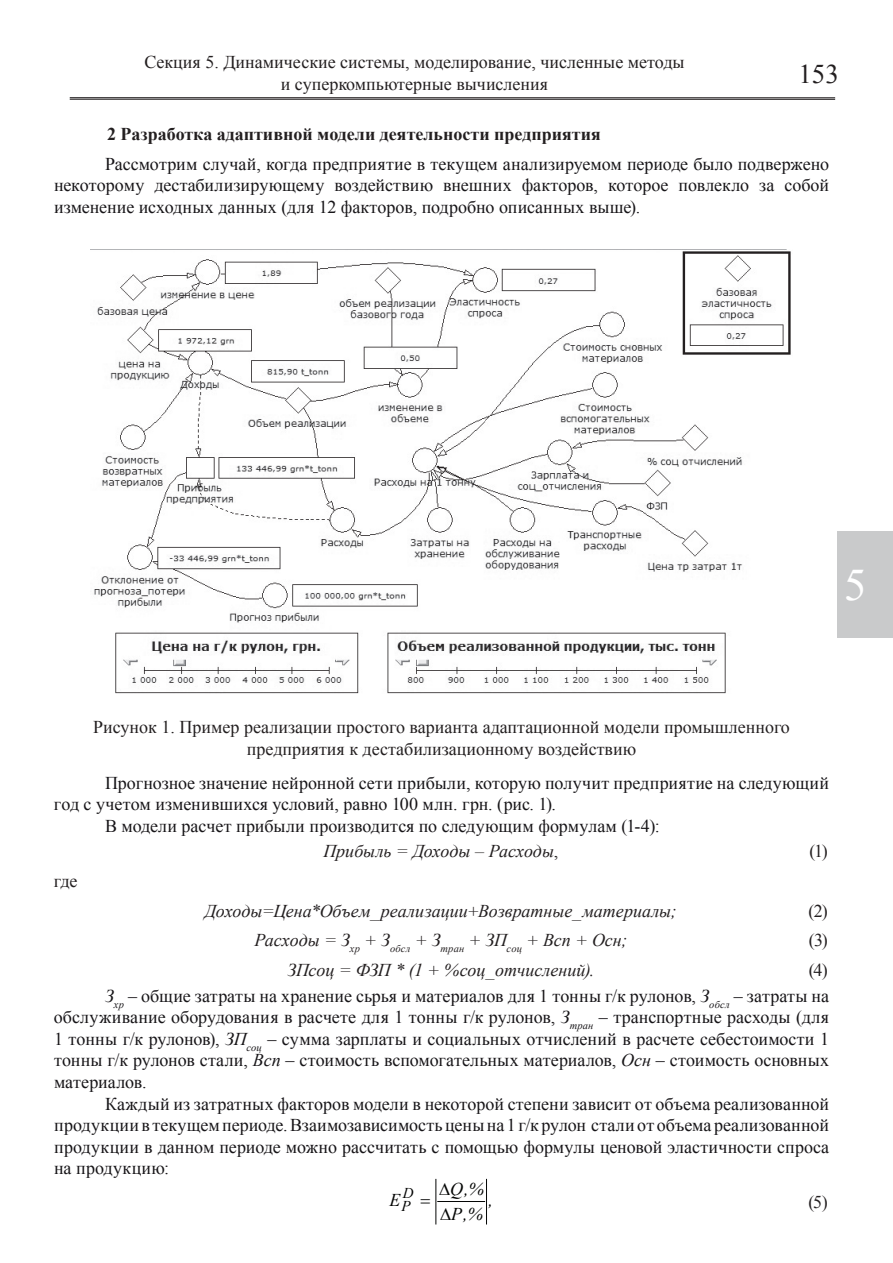
<style>
.page{position:relative;width:893px;height:1263px;background:#fff}
.page>*{position:absolute;margin:0;border:0;box-sizing:border-box;transform-origin:0 0}
.t1{font:45px "Times New Roman";color:#fff}
.t2{font:27px "Times New Roman";color:#231f20}
.t3{font:18px/21.6px "Times New Roman";color:#171518;text-align:justify}
.t4{font:18px/21.6px "Times New Roman";color:#231f20;text-align:center}
.t5{font:italic 18px "Times New Roman";letter-spacing:-.005em;color:#231f20}
.t6{font:700 18px "Times New Roman";color:#231f20}
.t7{font:italic 18px "Times New Roman";color:#040504}
.t8{font:italic 15px "Times New Roman";color:#040504}
.s1{font-style:normal}
.s2{color:#231f20}
.s3{font-style:italic}
</style>
<div class="page">
<hr style="left:70px;top:97px;width:765px;height:1px;background:#231f20">
<hr style="left:70px;top:99px;width:765px;height:1px;background:#231f20">
<div style="left:838px;top:531px;width:55px;height:107px;background:#c9cacb"></div>
<img style="left:91px;top:249px;width:700px;height:445px">
<hr style="left:438px;top:1201px;width:47px;height:1px;background:#040504">
<hr style="left:435px;top:1179px;width:1px;height:45px;background:#040504">
<hr style="left:486px;top:1179px;width:1px;height:45px;background:#040504">
<p class="t4" style="left:144px;top:51px;width:542px">Секция 5. Динамические системы, моделирование, численные методы и суперкомпьютерные вычисления</p>
<p class="t6" style="left:107px;top:121px;width:495px">2 Разработка адаптивной модели деятельности предприятия</p>
<p class="t3" style="left:54px;top:153px;width:777px;text-indent:51px">Рассмотрим случай, когда предприятие в текущем анализируемом периоде было подвержено некоторому дестабилизирующему воздействию внешних факторов, которое повлекло за собой изменение исходных данных (для 12 факторов, подробно описанных выше).</p>
<h2 class="t2" style="left:798px;top:55px;width:42px">153</h2>
<h1 class="t1" style="left:844px;top:555px;width:24px">5</h1>
<p class="t4" style="left:93px;top:716px;width:698px">Рисунок 1. Пример реализации простого варианта адаптационной модели промышленного предприятия к дестабилизационному воздействию</p>
<p class="t3" style="left:105px;top:771px;width:725px">Прогнозное значение нейронной сети прибыли, которую получит предприятие на следующий</p>
<p class="t3" style="left:54px;top:793px;width:504px">год с учетом изменившихся условий, равно 100 млн. грн. (рис. 1).</p>
<p class="t3" style="left:105px;top:815px;width:556px">В модели расчет прибыли производится по следующим формулам (1-4):</p>
<p class="t5" style="left:324px;top:839px;width:236px">Прибыль = Доходы – Расходы<span class="s1">,</span></p>
<p class="t4" style="left:809px;top:840px;width:20px">(1)</p>
<p class="t4" style="left:54px;top:870px;width:25px">где</p>
<p class="t5" style="left:205px;top:898px;width:473px">Доходы=Цена*Объем_реализации+Возвратные_материалы;</p>
<p class="t4" style="left:809px;top:899px;width:21px">(2)</p>
<p class="t5" style="left:254px;top:928px;width:374px">Расходы = З<sub>хр</sub> + З<sub>обсл</sub> + З<sub>тран</sub> + ЗП<sub>соц</sub> + Всп + Осн;</p>
<p class="t4" style="left:809px;top:929px;width:21px">(3)</p>
<p class="t5" style="left:288px;top:957px;width:308px">ЗПсоц = ФЗП * (1 + %соц_отчислений).</p>
<p class="t3" style="left:105px;top:956px;width:726px;line-height:25.8px;text-align:right"><span class="s2">(4)<br></span><span class="s3">З</span><sub>хр</sub> – общие затраты на хранение сьрья и материалов для 1 тонны г/к рулонов, <span class="s3">З</span><sub>обсл</sub> – затраты на</p>
<p class="t3" style="left:54px;top:1006px;width:777px">обслуживание оборудования в расчете для 1 тонны г/к рулонов, <span class="s3">З</span><sub>тран</sub> – транспортные расходы (для 1 тонны г/к рулонов), <span class="s3">ЗП</span><sub>соц</sub> – сумма зарплаты и социальных отчислений в расчете себестоимости 1 тонны г/к рулонов стали, <span class="s3">Всп</span> – стоимость вспомогательных материалов, <span class="s3">Осн</span> – стоимость основных материалов.</p>
<p class="t3" style="left:54px;top:1092px;width:777px;text-indent:51px">Каждый из затратных факторов модели в некоторой степени зависит от объема реализованной продукции в текущем периоде. Взаимозависимость цены на 1 г/к рулон стали от объема реализованной продукции в данном периоде можно рассчитать с помощью формулы ценовой эластичности спроса на продукцию:</p>
<p class="t7" style="left:489px;top:1188px;width:6px">,</p>
<p class="t7" style="left:440px;top:1202px;width:44px">∆P,%</p>
<p class="t7" style="left:439px;top:1176px;width:46px">∆Q,%</p>
<p class="t7" style="left:389px;top:1188px;width:26px">E<sup>D</sup></p>
<p class="t8" style="left:401px;top:1195px;width:11px">P</p>
<p class="t4" style="left:808px;top:1191px;width:21px">(5)</p>
</div>
